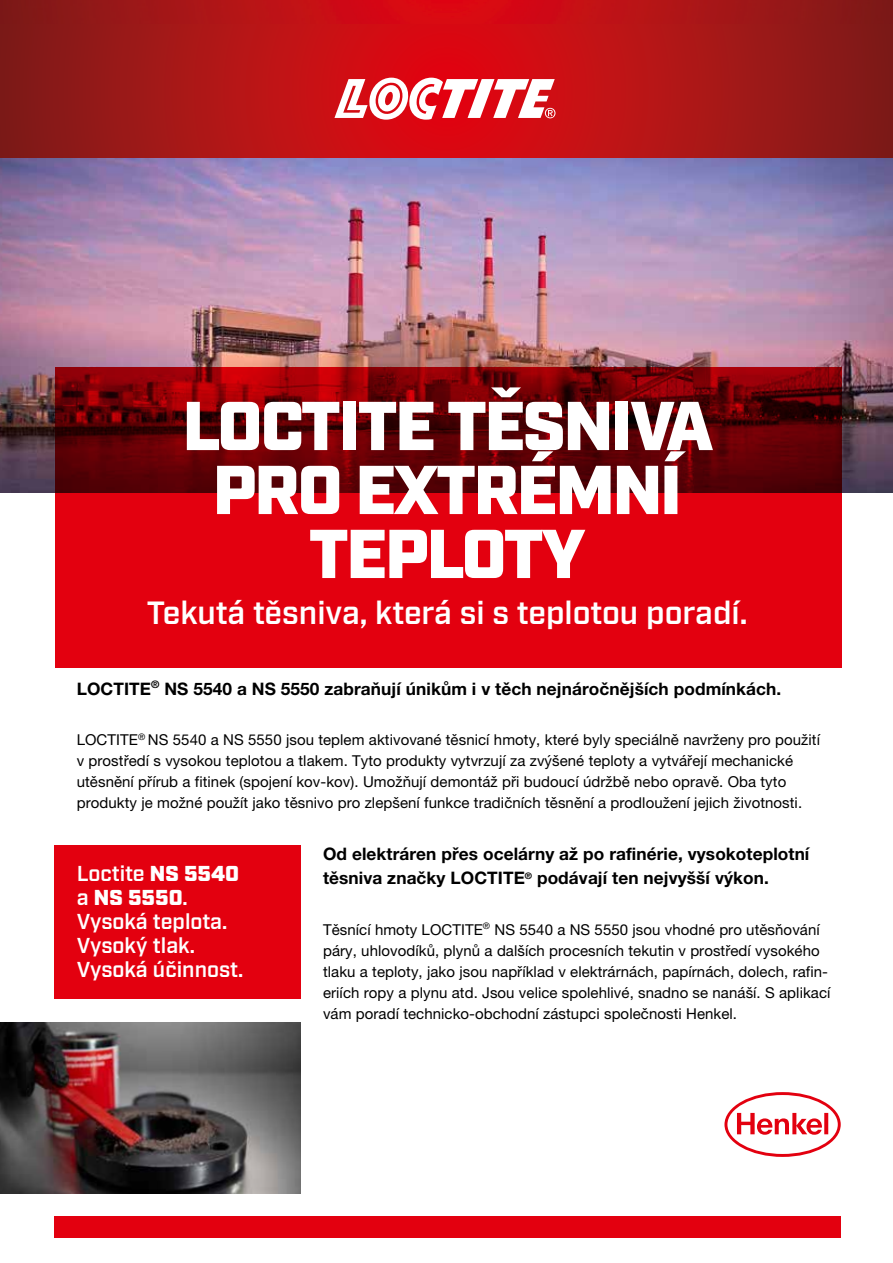
<style>
.page{position:relative;width:893px;height:1263px;background:#fff}
.page>*{position:absolute;margin:0;border:0;box-sizing:border-box;transform-origin:0 0}
.t1{font:900 69px/63.9px "Industry";letter-spacing:-.03em;color:#fff;text-align:center}
.t2{font:600 32.1px "Industry";color:#fff}
.t3{font:600 21.6px/24px "Industry";color:#fff}
.t4{font:700 17.25px/24px "Helvetica Neue LT Pro";letter-spacing:.005em;color:#000}
.t5{font:15px/21px "Helvetica Neue LT Pro";letter-spacing:.005em;color:#000}
.s1{font-weight:900}
</style>
<div class="page">
<img style="left:0;top:158px;width:893px;height:335px">
<svg style="left:724px;top:1092px;width:117px;height:65px"></svg>
<div style="left:55px;top:845px;width:246px;height:154px;background:#e3000f"></div>
<svg style="left:55px;top:367px;width:786px;height:300px;background:#ae000a"></svg>
<div style="left:54px;top:1216px;width:787px;height:22px;background:#e3000f"></div>
<img style="left:0;top:1022px;width:301px;height:171px">
<img style="left:0;top:0;width:893px;height:25px">
<svg style="left:0;top:25px;width:893px;height:133px;background:#ad1416"></svg>
<svg style="left:334px;top:78px;width:221px;height:42px"></svg>
<h1 class="t1" style="left:183px;top:398px;width:532px">LOCTITE TĚSNIVA<br>PRO EXTRÉMNÍ<br>TEPLOTY</h1>
<h2 class="t2" style="left:147px;top:593px;width:602px">Tekutá těsniva, která si s teplotou poradí.</h2>
<p class="t4" style="left:77px;top:676px;width:706px">LOCTITE<sup>®</sup> NS 5540 a NS 5550 zabraňují únikům i v těch nejnáročnějších podmínkách.</p>
<p class="t5" style="left:77px;top:729px;width:745px">LOCTITE<sup>®</sup> NS 5540 a NS 5550 jsou teplem aktivované těsnicí hmoty, které byly speciálně navrženy pro použití v prostředí s vysokou teplotou a tlakem. Tyto produkty vytvrzují za zvýšené teploty a vytvářejí mechanické utěsnění přírub a fitinek (spojení kov-kov). Umožňují demontáž při budoucí údržbě nebo opravě. Oba tyto produkty je možné použít jako těsnivo pro zlepšení funkce tradičních těsnění a prodloužení jejich životnosti.</p>
<h3 class="t3" style="left:77px;top:862px;width:168px">Loctite <span class="s1">NS 5540 </span>a <span class="s1">NS 5550</span>.<br>Vysoká teplota.<br>Vysoký tlak.<br>Vysoká účinnost.</h3>
<p class="t4" style="left:323px;top:841px;width:488px">Od elektráren přes ocelárny až po rafinérie, vysokoteplotní těsniva značky LOCTITE<sup>®</sup> podávají ten nejvyšší výkon.</p>
<p class="t5" style="left:323px;top:918px;width:509px">Těsnící hmoty LOCTITE<sup>®</sup> NS 5540 a NS 5550 jsou vhodné pro utěsňování páry, uhlovodíků, plynů a dalších procesních tekutin v prostředí vysokého tlaku a teploty, jako jsou například v elektrárnách, papírnách, dolech, rafin&shy;eriích ropy a plynu atd. Jsou velice spolehlivé, snadno se nanáší. S aplikací vám poradí technicko-obchodní zástupci společnosti Henkel.</p>
</div>
